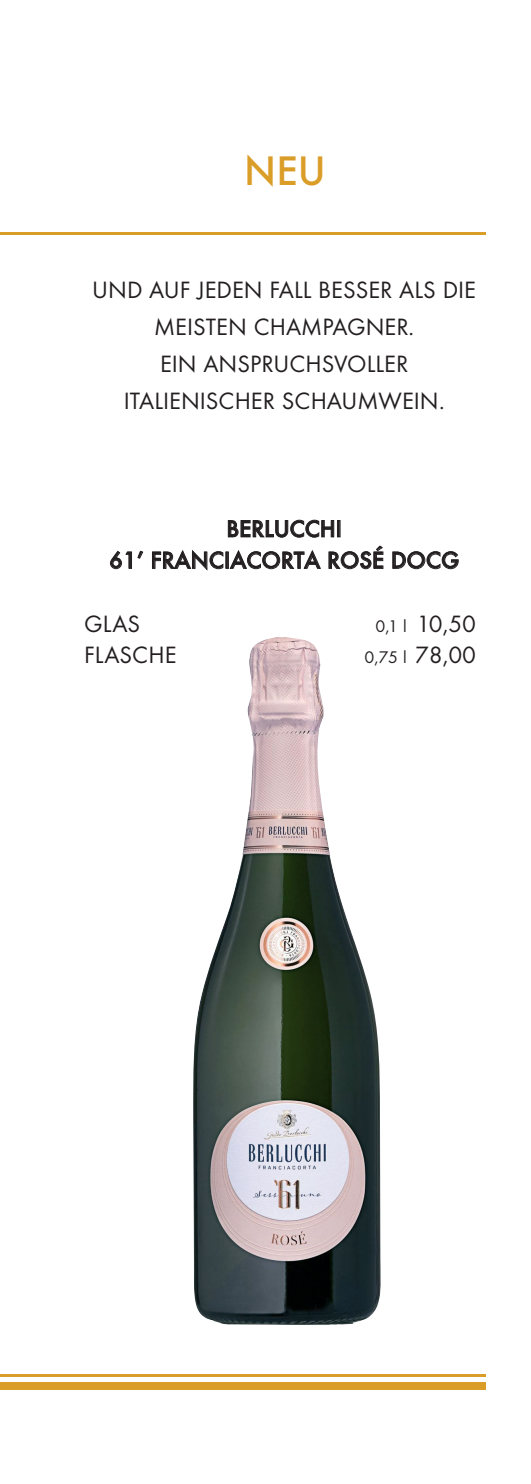
<style>
.page{position:relative;width:531px;height:1484px;background:#fff}
.page>*{position:absolute;margin:0;border:0;box-sizing:border-box;transform-origin:0 0}
.t1{font:500 42.88px "Futura T";color:#da9d28}
.t2{font:24.5px/36.8px "Futura T";color:#231f20;text-align:center}
.t3{font:500 24.5px/31.5px "Futura T";color:#231f20;text-align:center}
.t4{font:17.5px "Futura T";color:#231f20}
.s1{font-size:17.5px}
.s2{font-size:24.5px}
</style>
<div class="page">
<hr style="left:0;top:232px;width:486px;height:3px;background:#da9d28">
<hr style="left:0;top:1374px;width:486px;height:3px;background:#da9d28">
<div style="left:0;top:1382px;width:486px;height:7px;background:#da9d28"></div>
<img style="left:193px;top:637px;width:188px;height:688px">
<h1 class="t1" style="left:244px;top:146px;width:83px">NEU</h1>
<p class="t2" style="left:92px;top:274px;width:385px">UND AUF JEDEN FALL BESSER ALS DIE<br>MEISTEN CHAMPAGNER.<br>EIN ANSPRUCHSVOLLER<br>ITALIENISCHER SCHAUMWEIN.</p>
<p class="t3" style="left:109px;top:512px;width:352px">BERLUCCHI<br>61’ FRANCIACORTA ROSÉ DOCG</p>
<p class="t2" style="left:84px;top:607px;width:58px">GLAS</p>
<p class="t2" style="left:375px;top:607px;width:102px"><span class="s1">0,1 l</span> 10,50</p>
<p class="t2" style="left:84px;top:638px;width:94px">FLASCHE</p>
<p class="t4" style="left:364px;top:650px;width:113px">0,75 l <span class="s2">78,00</span></p>
</div>
